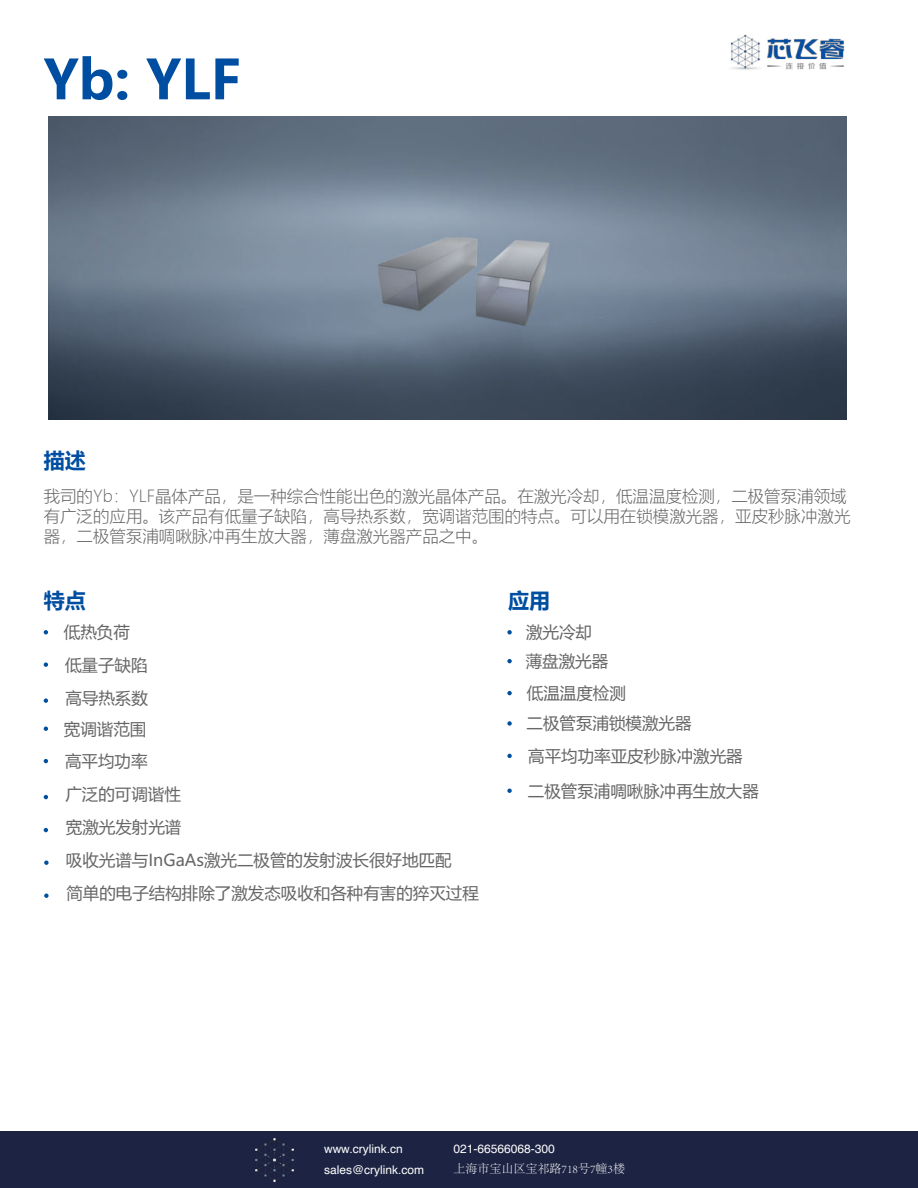
<style>
.page{position:relative;width:918px;height:1188px;background:#fff}
.page>*{position:absolute;margin:0;border:0;box-sizing:border-box;transform-origin:0 0}
.t1{font:700 54px "Microsoft Ya Hei";color:#004ea1}
.t2{font:700 21px "Microsoft Ya Hei";color:#004ea1}
.t3{font:16.5px/32.8px "Microsoft Ya Hei";color:#666667}
.t4{font:300 16.5px/19.8px "Microsoft Ya Hei";color:#666667}
.t5{font:12px/21px "Helvetica";color:#fff}
.t6{font:300 12px "Adobe Song Std";color:#fff}
</style>
<div class="page">
<svg style="left:44px;top:630px;width:4px;height:4px"></svg>
<svg style="left:44px;top:662px;width:4px;height:5px"></svg>
<svg style="left:44px;top:698px;width:4px;height:5px"></svg>
<svg style="left:507px;top:630px;width:5px;height:4px"></svg>
<svg style="left:44px;top:727px;width:4px;height:4px"></svg>
<svg style="left:44px;top:759px;width:4px;height:4px"></svg>
<svg style="left:44px;top:795px;width:4px;height:4px"></svg>
<svg style="left:44px;top:828px;width:4px;height:4px"></svg>
<svg style="left:507px;top:659px;width:5px;height:4px"></svg>
<svg style="left:507px;top:691px;width:5px;height:4px"></svg>
<svg style="left:507px;top:721px;width:5px;height:5px"></svg>
<svg style="left:507px;top:754px;width:5px;height:4px"></svg>
<svg style="left:507px;top:789px;width:5px;height:4px"></svg>
<img style="left:48px;top:117px;width:798px;height:303px">
<svg style="left:44px;top:861px;width:5px;height:4px"></svg>
<svg style="left:44px;top:894px;width:5px;height:4px"></svg>
<div style="left:0;top:1131px;width:918px;height:57px;background:#1d2443"></div>
<img style="left:256px;top:1139px;width:38px;height:43px">
<img style="left:730px;top:34px;width:115px;height:36px">
<h1 class="t1" style="left:44px;top:49px;width:199px">Yb: YLF</h1>
<p class="t2" style="left:44px;top:445px;width:43px">描述</p>
<p class="t4" style="left:44px;top:486px;width:808px">我司的Yb：YLF晶体产品，是一种综合性能出色的激光晶体产品。在激光冷却，低温温度检测，二极管泵浦领域有广泛的应用。该产品有低量子缺陷，高导热系数，宽调谐范围的特点。可以用在锁模激光器，亚皮秒脉冲激光器，二极管泵浦啁啾脉冲再生放大器，薄盘激光器产品之中。</p>
<p class="t2" style="left:44px;top:586px;width:43px">特点</p>
<p class="t2" style="left:508px;top:586px;width:43px">应用</p>
<p class="t3" style="left:64px;top:615px;width:86px">低热负荷低量子缺陷高导热系数</p>
<p class="t3" style="left:526px;top:615px;width:67px">激光冷却</p>
<p class="t3" style="left:526px;top:645px;width:102px;line-height:32px">薄盘激光器低温温度检测</p>
<p class="t3" style="left:527px;top:707px;width:218px;line-height:32.4px">二极管泵浦锁模激光器<br>高平均功率亚皮秒脉冲激光器</p>
<p class="t3" style="left:528px;top:774px;width:232px">二极管泵浦啁啾脉冲再生放大器</p>
<p class="t3" style="left:64px;top:712px;width:119px">宽调谐范围<br>高平均功率<br>广泛的可调谐性宽激光发射光谱</p>
<p class="t3" style="left:66px;top:843px;width:415px">吸收光谱与InGaAs激光二极管的发射波长很好地匹配<br>简单的电子结构排除了激发态吸收和各种有害的猝灭过程</p>
<p class="t5" style="left:324px;top:1140px;width:102px">www.crylink.cn sales@crylink.com</p>
<p class="t5" style="left:453px;top:1139px;width:103px">021-66566068-300</p>
<p class="t6" style="left:453px;top:1162px;width:173px">上海市宝山区宝祁路718号7幢3楼</p>
</div>
